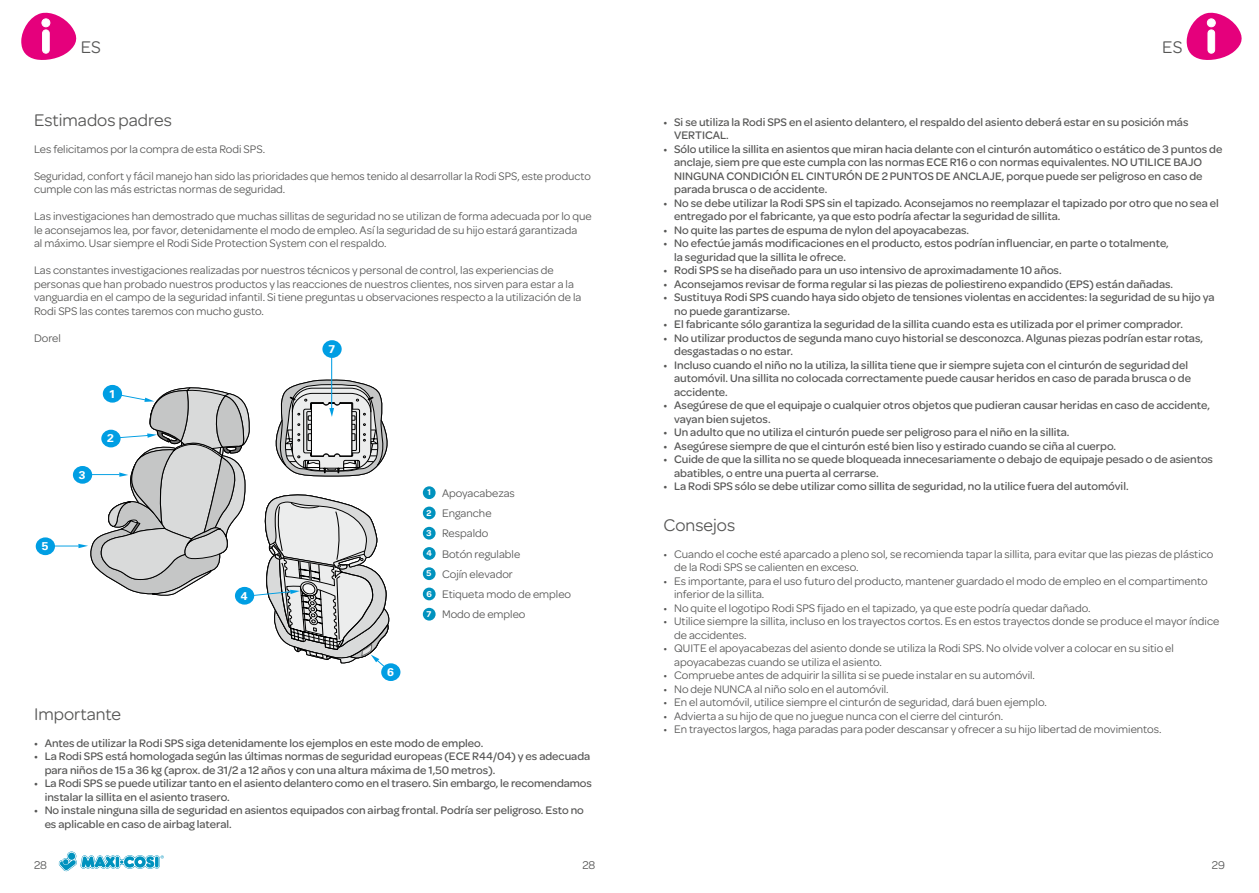
<style>
.page{position:relative;width:1259px;height:893px;background:#fff}
.page>*{position:absolute;margin:0;border:0;box-sizing:border-box;transform-origin:0 0}
.t1{font:18px "Omnes";color:#565655}
.t2{font:12px "Omnes";color:#565655}
.t3{font:500 11.7px/13.5px "Omnes";color:#565655}
.t4{font:11.7px/13.5px "Omnes";color:#565655}
.t5{font:700 11.25px "Univers";color:#fff;scale:1.09 1}
.s1{font-weight:600;font-size:9px;color:#fff}
</style>
<div class="page">
<svg style="left:21px;top:12px;width:56px;height:48px"></svg>
<svg style="left:1186px;top:12px;width:56px;height:48px"></svg>
<svg style="left:59px;top:851px;width:105px;height:20px"></svg>
<div style="left:423px;top:486px;width:12px;height:13px;background:#0092be;border-radius:50%"></div>
<div style="left:423px;top:507px;width:12px;height:12px;background:#0092be;border-radius:50%"></div>
<div style="left:423px;top:527px;width:12px;height:13px;background:#0092be;border-radius:50%"></div>
<div style="left:423px;top:547px;width:12px;height:13px;background:#0092be;border-radius:50%"></div>
<div style="left:423px;top:567px;width:12px;height:13px;background:#0092be;border-radius:50%"></div>
<div style="left:423px;top:588px;width:12px;height:12px;background:#0092be;border-radius:50%"></div>
<div style="left:423px;top:608px;width:12px;height:13px;background:#0092be;border-radius:50%"></div>
<svg style="left:73px;top:466px;width:19px;height:18px"></svg>
<div style="left:381px;top:663px;width:19px;height:18px;background:#009ee3;border-radius:50%"></div>
<hr style="left:331px;top:349px;width:1px;height:59px;background:#009ee3">
<div style="left:322px;top:340px;width:20px;height:18px;background:#009ee3;border-radius:50%"></div>
<hr style="left:45px;top:546px;width:34px;height:1px;background:#009ee3">
<div style="left:36px;top:537px;width:19px;height:18px;background:#009ee3;border-radius:50%"></div>
<svg style="left:78px;top:379px;width:313px;height:302px"></svg>
<h1 class="t1" style="left:81px;top:38px;width:22px">ES</h1>
<h1 class="t1" style="left:1162px;top:38px;width:22px">ES</h1>
<h1 class="t1" style="left:34px;top:110px;width:139px">Estimados padres</h1>
<p class="t4" style="left:34px;top:142px;width:233px">Les felicitamos por la compra de esta Rodi SPS.</p>
<p class="t4" style="left:34px;top:169px;width:558px">Seguridad, confort y fácil manejo han sido las prioridades que hemos tenido al desarrollar la Rodi SPS, este producto cumple con las más estrictas normas de seguridad.</p>
<p class="t4" style="left:34px;top:210px;width:559px">Las investigaciones han demostrado que muchas sillitas de seguridad no se utilizan de forma adecuada por lo que le aconsejamos lea, por favor, detenidamente el modo de empleo. Así la seguridad de su hijo estará garantizada<br>al máximo. Usar siempre el Rodi Side Protection System con el respaldo.</p>
<p class="t4" style="left:34px;top:264px;width:549px">Las constantes investigaciones realizadas por nuestros técnicos y personal de control, las experiencias de personas que han probado nuestros productos y las reacciones de nuestros clientes, nos sirven para estar a la vanguardia en el campo de la seguridad infantil. Si tiene preguntas u observaciones respecto a la utilización de la Rodi SPS las contes taremos con mucho gusto.</p>
<p class="t4" style="left:34px;top:331px;width:28px">Dorel</p>
<p class="t5" style="left:42px;top:540px;width:8px">5</p>
<p class="t5" style="left:79px;top:468px;width:8px">3</p>
<p class="t5" style="left:109px;top:387px;width:8px">1</p>
<p class="t5" style="left:107px;top:432px;width:8px">2</p>
<p class="t5" style="left:241px;top:589px;width:8px">4</p>
<p class="t5" style="left:328px;top:342px;width:8px">7</p>
<p class="t5" style="left:387px;top:666px;width:8px">6</p>
<p class="t4" style="left:426px;top:483px;width:146px;line-height:20.2px"><span class="s1">1</span> Apoyacabezas<br><span class="s1">2</span> Enganche<br><span class="s1">3</span> Respaldo<br><span class="s1">4</span> Botón regulable<br><span class="s1">5</span> Cojín elevador<br><span class="s1">6</span> Etiqueta modo de empleo<br><span class="s1">7</span> Modo de empleo</p>
<h1 class="t1" style="left:34px;top:704px;width:89px">Importante</h1>
<p class="t3" style="left:34px;top:736px;width:451px">• Antes de utilizar la Rodi SPS siga detenidamente los ejemplos en este modo de empleo.</p>
<p class="t3" style="left:45px;top:749px;width:547px;text-indent:-11px">• La Rodi SPS está homologada según las últimas normas de seguridad europeas (ECE R44/04) y es adecuada para niños de 15 a 36 kg (aprox. de 31/2 a 12 años y con una altura máxima de 1,50 metros).</p>
<p class="t3" style="left:45px;top:776px;width:549px;text-indent:-11px">• La Rodi SPS se puede utilizar tanto en el asiento delantero como en el trasero. Sin embargo, le recomendamos instalar la sillita en el asiento trasero.</p>
<p class="t3" style="left:45px;top:803px;width:541px;text-indent:-11px">• No instale ninguna silla de seguridad en asientos equipados con airbag frontal. Podría ser peligroso. Esto no es aplicable en caso de airbag lateral.</p>
<p class="t3" style="left:674px;top:115px;width:516px;text-indent:-11px">• Si se utiliza la Rodi SPS en el asiento delantero, el respaldo del asiento deberá estar en su posición más<br>VERTICAL.</p>
<p class="t3" style="left:674px;top:142px;width:549px;text-indent:-11px">• Sólo utilice la sillita en asientos que miran hacia delante con el cinturón automático o estático de 3 puntos de anclaje, siem pre que este cumpla con las normas ECE R16 o con normas equivalentes. NO UTILICE BAJO NINGUNA CONDICIÓN EL CINTURÓN DE 2 PUNTOS DE ANCLAJE, porque puede ser peligroso en caso de parada brusca o de accidente.</p>
<p class="t3" style="left:674px;top:196px;width:546px;text-indent:-11px">• No se debe utilizar la Rodi SPS sin el tapizado. Aconsejamos no reemplazar el tapizado por otro que no sea el entregado por el fabricante, ya que esto podría afectar la seguridad de sillita.</p>
<p class="t3" style="left:663px;top:223px;width:307px">• No quite las partes de espuma de nylon del apoyacabezas.</p>
<p class="t3" style="left:674px;top:236px;width:496px;text-indent:-11px">• No efectúe jamás modificaciones en el producto, estos podrían influenciar, en parte o totalmente, la seguridad que la sillita le ofrece.</p>
<p class="t3" style="left:663px;top:263px;width:400px">• Rodi SPS se ha diseñado para un uso intensivo de aproximadamente 10 años.</p>
<p class="t3" style="left:663px;top:277px;width:511px">• Aconsejamos revisar de forma regular si las piezas de poliestireno expandido (EPS) están dañadas.</p>
<p class="t3" style="left:674px;top:290px;width:542px;text-indent:-11px">• Sustituya Rodi SPS cuando haya sido objeto de tensiones violentas en accidentes: la seguridad de su hijo ya no puede garantizarse.</p>
<p class="t3" style="left:663px;top:317px;width:521px">• El fabricante sólo garantiza la seguridad de la sillita cuando esta es utilizada por el primer comprador.</p>
<p class="t3" style="left:674px;top:331px;width:530px;text-indent:-11px">• No utilizar productos de segunda mano cuyo historial se desconozca. Algunas piezas podrían estar rotas, desgastadas o no estar.</p>
<p class="t3" style="left:674px;top:358px;width:518px;text-indent:-11px">• Incluso cuando el niño no la utiliza, la sillita tiene que ir siempre sujeta con el cinturón de seguridad del automóvil. Una sillita no colocada correctamente puede causar heridos en caso de parada brusca o de accidente.</p>
<p class="t3" style="left:674px;top:398px;width:537px;text-indent:-11px">• Asegúrese de que el equipaje o cualquier otros objetos que pudieran causar heridas en caso de accidente, vayan bien sujetos.</p>
<p class="t3" style="left:663px;top:425px;width:407px">• Un adulto que no utiliza el cinturón puede ser peligroso para el niño en la sillita.</p>
<p class="t3" style="left:663px;top:439px;width:454px">• Asegúrese siempre de que el cinturón esté bien liso y estirado cuando se ciña al cuerpo.</p>
<p class="t3" style="left:674px;top:452px;width:540px;text-indent:-11px">• Cuide de que la sillita no se quede bloqueada innecesariamente o debajo de equipaje pesado o de asientos abatibles, o entre una puerta al cerrarse.</p>
<p class="t3" style="left:663px;top:479px;width:466px">• La Rodi SPS sólo se debe utilizar como sillita de seguridad, no la utilice fuera del automóvil.</p>
<h1 class="t1" style="left:663px;top:515px;width:73px">Consejos</h1>
<p class="t4" style="left:674px;top:547px;width:541px;text-indent:-11px">• Cuando el coche esté aparcado a pleno sol, se recomienda tapar la sillita, para evitar que las piezas de plástico de la Rodi SPS se calienten en exceso.</p>
<p class="t4" style="left:674px;top:574px;width:535px;text-indent:-11px">• Es importante, para el uso futuro del producto, mantener guardado el modo de empleo en el compartimento inferior de la sillita.</p>
<p class="t4" style="left:663px;top:601px;width:428px">• No quite el logotipo Rodi SPS fijado en el tapizado, ya que este podría quedar dañado.</p>
<p class="t4" style="left:674px;top:615px;width:546px;text-indent:-11px">• Utilice siempre la sillita, incluso en los trayectos cortos. Es en estos trayectos donde se produce el mayor índice de accidentes.</p>
<p class="t4" style="left:674px;top:642px;width:501px;text-indent:-11px">• QUITE el apoyacabezas del asiento donde se utiliza la Rodi SPS. No olvide volver a colocar en su sitio el apoyacabezas cuando se utiliza el asiento.</p>
<p class="t4" style="left:663px;top:669px;width:373px">• Compruebe antes de adquirir la sillita si se puede instalar en su automóvil.</p>
<p class="t4" style="left:663px;top:682px;width:227px">• No deje NUNCA al niño solo en el automóvil.</p>
<p class="t4" style="left:663px;top:696px;width:385px">• En el automóvil, utilice siempre el cinturón de seguridad, dará buen ejemplo.</p>
<p class="t4" style="left:663px;top:709px;width:341px">• Advierta a su hijo de que no juegue nunca con el cierre del cinturón.</p>
<p class="t4" style="left:663px;top:723px;width:499px">• En trayectos largos, haga paradas para poder descansar y ofrecer a su hijo libertad de movimientos.</p>
<p class="t2" style="left:34px;top:858px;width:15px">28</p>
<p class="t2" style="left:1211px;top:858px;width:15px">29</p>
<p class="t2" style="left:582px;top:858px;width:15px">28</p>
</div>
